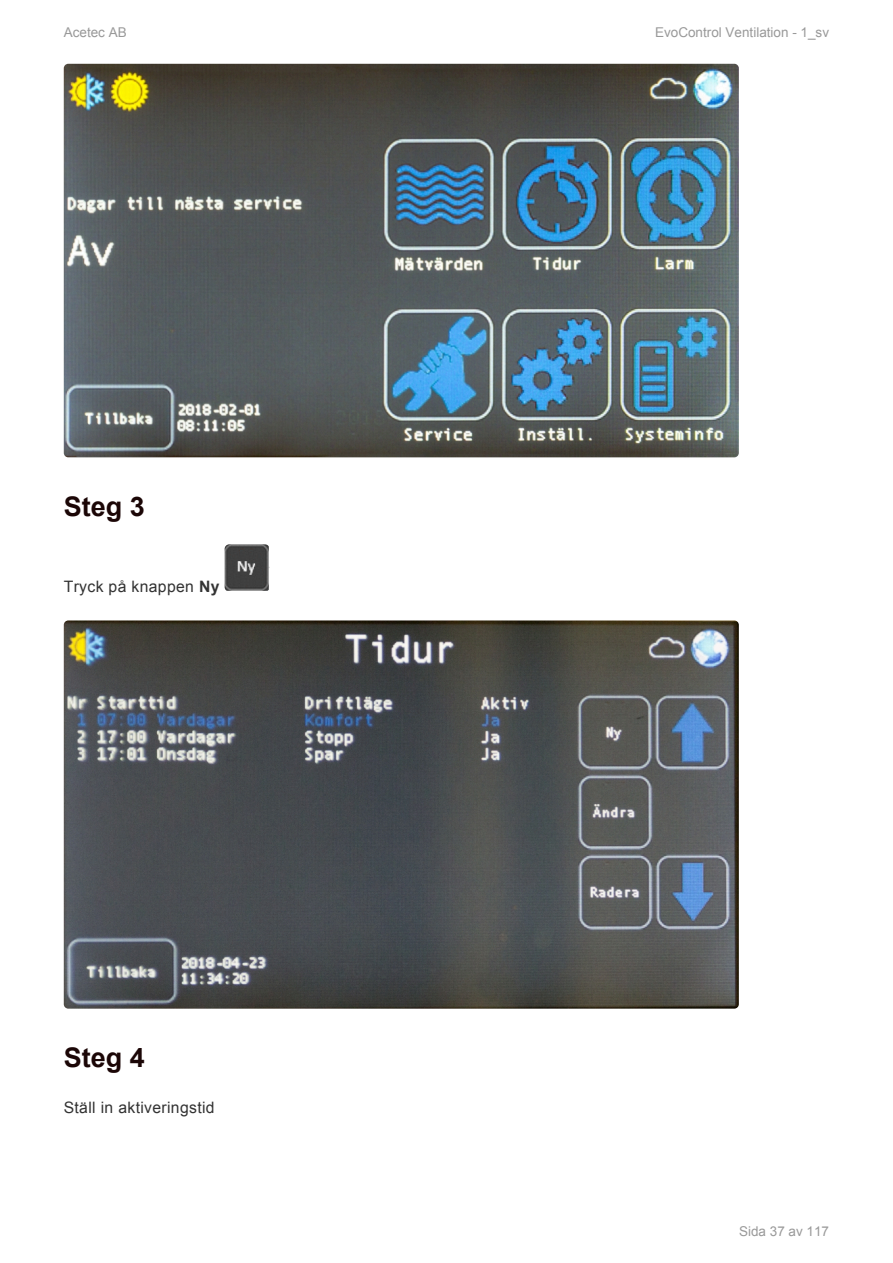
<style>
.page{position:relative;width:893px;height:1263px;background:#fff}
.page>*{position:absolute;margin:0;border:0;box-sizing:border-box;transform-origin:0 0}
.t1{font:700 27px "Arial";color:#1b0606}
.t2{font:15.75px "Arial";letter-spacing:.02em;color:#333}
.t3{font:13.5px "Arial";color:#999}
.s1{font-weight:700}
</style>
<div class="page">
<img style="left:64px;top:64px;width:675px;height:393px;border-radius:4px">
<img style="left:225px;top:544px;width:45px;height:48px;border-radius:4px">
<img style="left:64px;top:620px;width:675px;height:389px;border-radius:4px">
<p class="t3" style="left:64px;top:24px;width:64px">Acetec AB</p>
<p class="t3" style="left:655px;top:24px;width:175px">EvoControl Ventilation - 1_sv</p>
<h1 class="t1" style="left:64px;top:491px;width:82px">Steg 3</h1>
<p class="t2" style="left:64px;top:577px;width:157px">Tryck på knappen <span class="s1">Ny</span></p>
<h1 class="t1" style="left:64px;top:1043px;width:82px">Steg 4</h1>
<p class="t2" style="left:64px;top:1099px;width:152px">Ställ in aktiveringstid</p>
<p class="t3" style="left:739px;top:1223px;width:92px">Sida 37 av 117</p>
</div>
